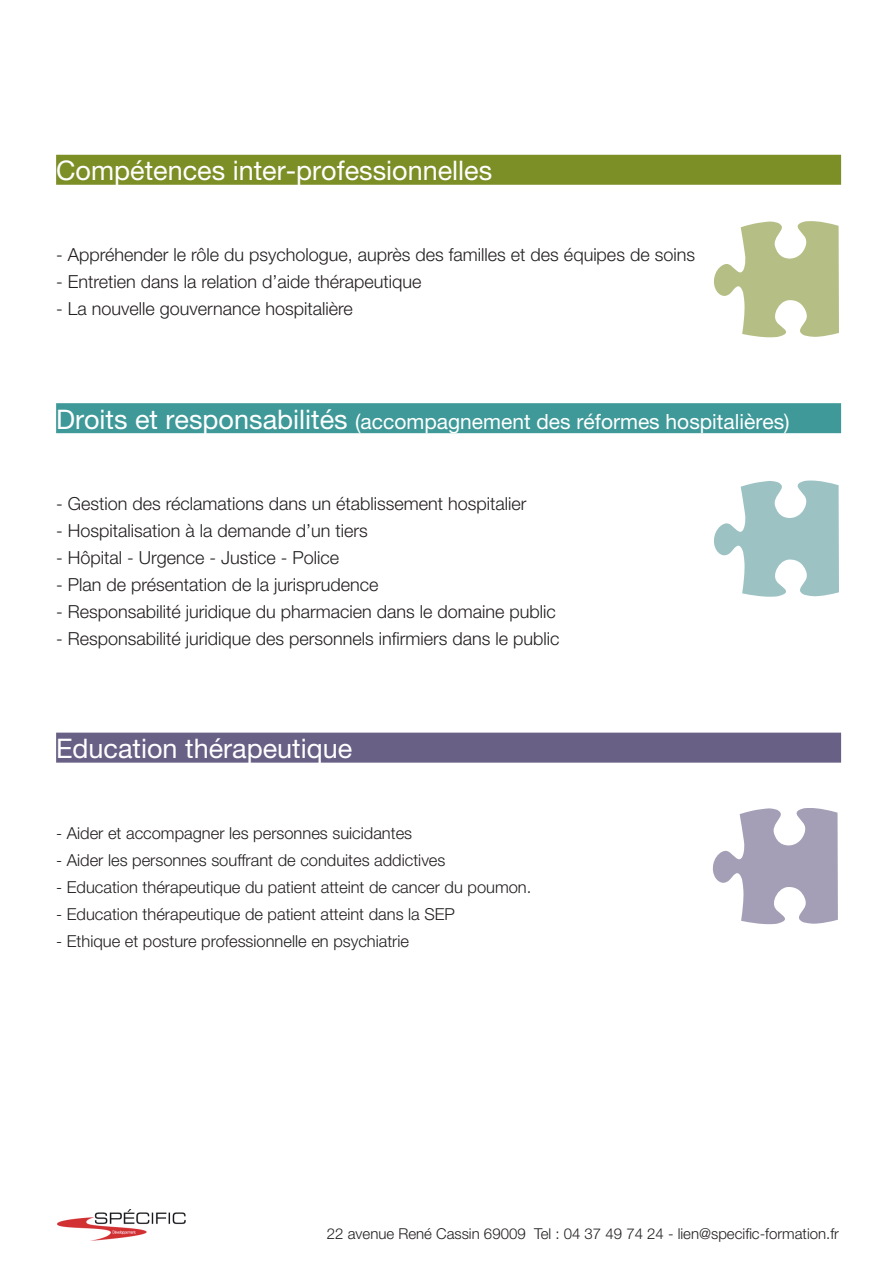
<style>
.page{position:relative;width:893px;height:1263px;background:#fff}
.page>*{position:absolute;margin:0;border:0;box-sizing:border-box;transform-origin:0 0}
.t1{font:27px "Helvetica Neue LT Pro";color:#fff}
.t2{font:21px "Helvetica Neue LT Pro";color:#fff}
.t3{font:300 18px "Helvetica Neue LT Pro";color:#231f20}
.t4{font:300 16.5px "Helvetica Neue LT Pro";color:#231f20}
.t5{font:300 15px "Helvetica Neue LT Pro";color:#231f20}
.s1{font-size:27px}
</style>
<div class="page">
<div style="left:56px;top:155px;width:785px;height:30px;background:#7c8e26"></div>
<div style="left:56px;top:403px;width:785px;height:30px;background:#3f9999"></div>
<div style="left:56px;top:733px;width:785px;height:30px;background:#686085"></div>
<svg style="left:714px;top:221px;width:125px;height:116px"></svg>
<svg style="left:714px;top:480px;width:125px;height:117px"></svg>
<svg style="left:712px;top:808px;width:126px;height:116px"></svg>
<img style="left:57px;top:1209px;width:129px;height:31px">
<h1 class="t1" style="left:56px;top:155px;width:438px">Compétences inter-professionnelles</h1>
<p class="t3" style="left:56px;top:244px;width:640px">- Appréhender le rôle du psychologue, auprès des familles et des équipes de soins</p>
<p class="t3" style="left:56px;top:271px;width:367px">- Entretien dans la relation d’aide thérapeutique</p>
<p class="t3" style="left:56px;top:298px;width:298px">- La nouvelle gouvernance hospitalière</p>
<p class="t2" style="left:56px;top:409px;width:735px"><span class="s1">Droits et responsabilités</span> (accompagnement des réformes hospitalières)</p>
<p class="t3" style="left:56px;top:492px;width:472px">- Gestion des réclamations dans un établissement hospitalier</p>
<p class="t3" style="left:56px;top:519px;width:313px">- Hospitalisation à la demande d’un tiers</p>
<p class="t3" style="left:56px;top:546px;width:285px">- Hôpital - Urgence - Justice - Police</p>
<p class="t3" style="left:56px;top:573px;width:324px">- Plan de présentation de la jurisprudence</p>
<p class="t3" style="left:56px;top:600px;width:501px">- Responsabilité juridique du pharmacien dans le domaine public</p>
<p class="t3" style="left:56px;top:627px;width:505px">- Responsabilité juridique des personnels infirmiers dans le public</p>
<h1 class="t1" style="left:56px;top:732px;width:298px">Education thérapeutique</h1>
<p class="t4" style="left:56px;top:823px;width:358px">- Aider et accompagner les personnes suicidantes</p>
<p class="t4" style="left:56px;top:850px;width:391px">- Aider les personnes souffrant de conduites addictives</p>
<p class="t4" style="left:56px;top:877px;width:477px">- Education thérapeutique du patient atteint de cancer du poumon.</p>
<p class="t4" style="left:56px;top:904px;width:400px">- Education thérapeutique de patient atteint dans la SEP</p>
<p class="t4" style="left:56px;top:931px;width:354px">- Ethique et posture professionnelle en psychiatrie</p>
<p class="t5" style="left:327px;top:1225px;width:513px">22 avenue René Cassin 69009 Tel : 04 37 49 74 24 - lien@specific-formation.fr</p>
</div>
